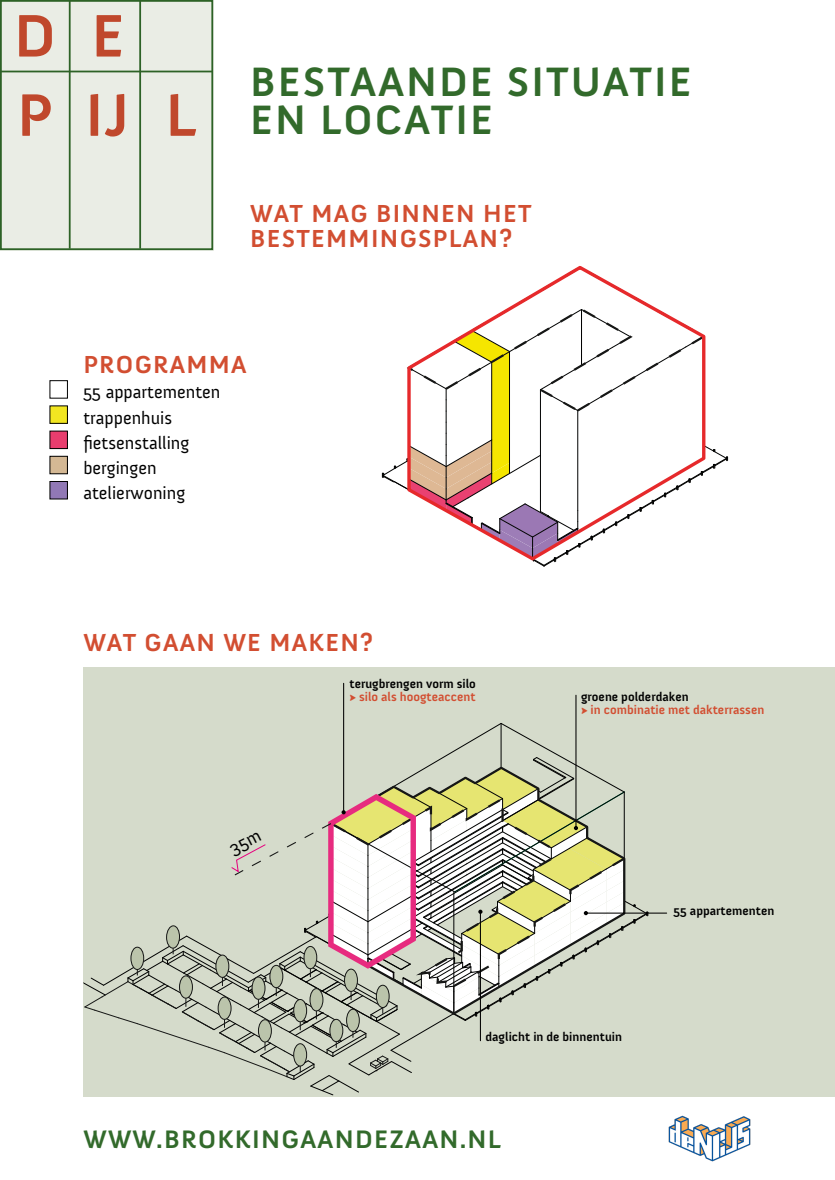
<style>
.page{position:relative;width:835px;height:1180px;background:#fff}
.page>*{position:absolute;margin:0;border:0;box-sizing:border-box;transform-origin:0 0}
.t1{font:700 42px/37.8px "Anivers";letter-spacing:.05em;color:#326a2b}
.t2{font:700 25.9px "Anivers";letter-spacing:.05em;color:#326a2b}
.t3{font:700 25.2px/25.2px "Anivers";letter-spacing:.05em;color:#d24e31}
.t4{font:18.2px/25.2px "Anivers";color:#000}
.t5{font:700 12.6px/12.6px "Anivers";color:#000}
.t6{font:700 12.6px/12.6px "Anivers";color:#d24e31}
.s1{font-weight:400;color:#d24e31}
.s2{color:#d24e31}
.s3{color:#000}
.s4{font-weight:400}
</style>
<div class="page">
<div style="left:0;top:0;width:213px;height:250px;background:#eaede5"></div>
<img style="left:668px;top:1115px;width:83px;height:47px">
<div style="left:83px;top:667px;width:751px;height:429px;background:#d5dbcb"></div>
<svg style="left:404px;top:265px;width:303px;height:297px"></svg>
<hr style="left:343px;top:683px;width:1px;height:129px;background:#000">
<hr style="left:575px;top:695px;width:1px;height:133px;background:#000">
<hr style="left:585px;top:912px;width:81px;height:1px;background:#000">
<div style="left:50px;top:456px;width:17px;height:18px;background:#d4b894"></div>
<div style="left:50px;top:456px;width:18px;height:18px;border:1px solid #000"></div>
<div style="left:50px;top:481px;width:17px;height:18px;background:#9178b5"></div>
<div style="left:50px;top:481px;width:18px;height:18px;border:1px solid #000"></div>
<div style="left:50px;top:431px;width:17px;height:17px;background:#e83d6e"></div>
<div style="left:50px;top:431px;width:18px;height:18px;border:1px solid #000"></div>
<div style="left:50px;top:406px;width:17px;height:17px;background:#f2e621"></div>
<div style="left:50px;top:405px;width:18px;height:19px;border:1px solid #000"></div>
<div style="left:50px;top:380px;width:18px;height:18px;border:1px solid #000"></div>
<svg style="left:83px;top:723px;width:565px;height:372px"></svg>
<h1 class="t1" style="left:250px;top:63px;width:443px">BESTAANDE SITUATIE<br>EN LOCATIE</h1>
<h3 class="t3" style="left:250px;top:201px;width:283px">WAT MAG BINNEN HET<br>BESTEMMINGSPLAN?</h3>
<h3 class="t3" style="left:83px;top:352px;width:165px">PROGRAMMA</h3>
<h3 class="t4" style="left:83px;top:380px;width:138px">55 appartementen trappenhuis fietsenstalling bergingen atelierwoning</h3>
<h3 class="t3" style="left:83px;top:630px;width:291px">WAT GAAN WE MAKEN?</h3>
<p class="t5" style="left:349px;top:678px;width:128px">terugbrengen vorm silo <span class="s1">√</span> <span class="s2">silo als hoogteaccent</span></p>
<p class="t6" style="left:581px;top:690px;width:185px"><span class="s3">groene polderdaken<br></span><span class="s4">√</span> in combinatie met dakterrassen</p>
<p class="t5" style="left:485px;top:1031px;width:138px">daglicht in de binnentuin</p>
<p class="t5" style="left:673px;top:905px;width:102px">55 appartementen</p>
<h2 class="t2" style="left:83px;top:1125px;width:419px">WWW.BROKKINGAANDEZAAN.NL</h2>
</div>
